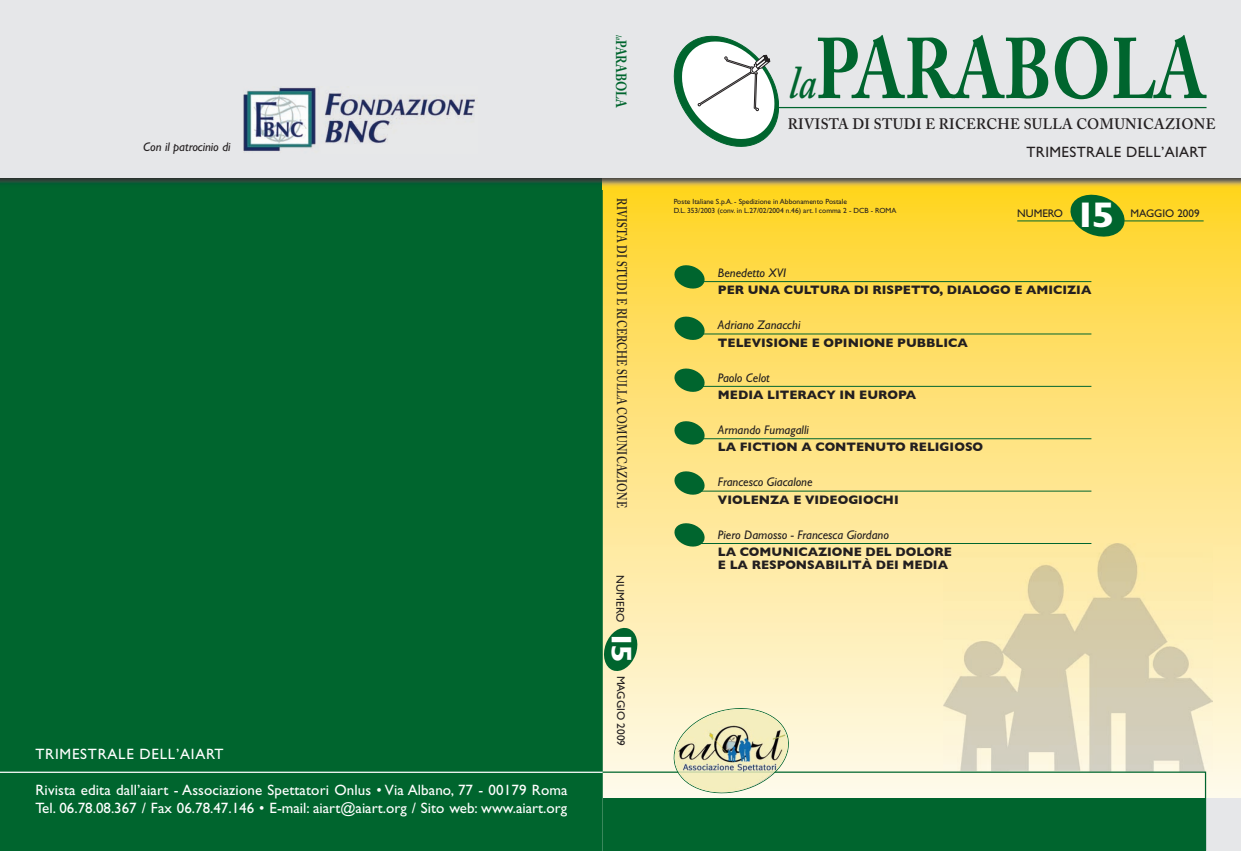
<style>
.page{position:relative;width:1241px;height:851px;background:#fff}
.page>*{position:absolute;margin:0;border:0;box-sizing:border-box;transform-origin:0 0}
.t1{font:700 85px "Adobe Caslon Pro";color:#00652e;scale:.81 1}
.t2{font:700 35.75px "Gill Sans";color:#fff;scale:1.23 1}
.t3{font:700 28.5px "Gill Sans";color:#fff;scale:1.23 1}
.t4{font:15px/18px "Gill Sans";letter-spacing:.005em;color:#fff}
.t5{font:600 15px "Adobe Caslon Pro";letter-spacing:.025em;color:#231f20;scale:.95 1}
.t6{font:15px "Gill Sans";letter-spacing:.025em;color:#231f20}
.t7{font:15px "Gill Sans";letter-spacing:.05em;color:#fff}
.t8{font:700 14.62px "Adobe Caslon Pro";color:#00652e;scale:.81 1}
.t9{font:600 13.75px "Adobe Caslon Pro";letter-spacing:.025em;color:#231f20;scale:.75 1}
.t10{font:700 12.5px/12.5px "Gill Sans";color:#231f20}
.t11{font:italic 12.5px "Gill Sans";color:#231f20}
.t12{font:11.25px "Gill Sans";color:#231f20}
.t13{font:11.12px "Gill Sans";color:#231f20}
.t14{font:italic 600 8px "Adobe Caslon Pro";color:#00652e;scale:.81 1}
.t15{font:7.5px/9px "Gill Sans";color:#231f20}
.s1{font-weight:600;font-style:italic;font-size:46.38px}
</style>
<div class="page">
<div style="left:0;top:0;width:602px;height:850px;background:#00652e"></div>
<img style="left:602px;top:190px;width:638px;height:608px">
<div style="left:673px;top:798px;width:567px;height:52px;background:#e6e7e9"></div>
<img style="left:0;top:177px;width:602px;height:6px">
<img style="left:602px;top:177px;width:638px;height:13px">
<div style="left:0;top:0;width:1240px;height:177px;background:#e6e7e9"></div>
<hr style="left:777px;top:107px;width:429px;height:1px;background:#00652e">
<img style="left:243px;top:87px;width:232px;height:66px">
<hr style="left:0;top:771px;width:602px;height:1px;background:#fff">
<hr style="left:1017px;top:220px;width:186px;height:1px;background:#00652e">
<svg style="left:1067px;top:192px;width:60px;height:47px;background:#61902c"></svg>
<svg style="left:672px;top:263px;width:34px;height:27px"></svg>
<svg style="left:672px;top:315px;width:34px;height:26px"></svg>
<svg style="left:672px;top:367px;width:34px;height:26px"></svg>
<svg style="left:672px;top:469px;width:34px;height:27px"></svg>
<svg style="left:672px;top:419px;width:34px;height:27px"></svg>
<svg style="left:672px;top:521px;width:34px;height:27px"></svg>
<svg style="left:674px;top:36px;width:104px;height:111px"></svg>
<svg style="left:602px;top:625px;width:37px;height:48px;background:#5b9762"></svg>
<img style="left:943px;top:543px;width:269px;height:228px">
<svg style="left:601px;top:770px;width:605px;height:80px;background:#488f62"></svg>
<svg style="left:669px;top:702px;width:124px;height:96px;background:#f8f4da"></svg>
<img style="left:678px;top:771px;width:96px;height:21px">
<img style="left:674px;top:708px;width:114px;height:63px">
<hr style="left:700px;top:281px;width:391px;height:1px;background:#00652e">
<hr style="left:700px;top:333px;width:391px;height:1px;background:#00652e">
<hr style="left:700px;top:386px;width:391px;height:1px;background:#00652e">
<hr style="left:700px;top:438px;width:391px;height:1px;background:#00652e">
<hr style="left:700px;top:490px;width:391px;height:1px;background:#00652e">
<hr style="left:700px;top:543px;width:391px;height:1px;background:#00652e">
<p class="t11" style="left:143px;top:142px;width:89px">Con il patrocinio di</p>
<p class="t7" style="left:35px;top:748px;width:190px">TRIMESTRALE DELL’AIART</p>
<p class="t4" style="left:35px;top:782px;width:533px">Rivista edita dall’aiart - Associazione Spettatori Onlus • Via Albano, 77 - 00179 Roma<br>Tel. 06.78.08.367 / Fax 06.78.47.146 • E-mail: aiart@aiart.org / Sito web: www.aiart.org</p>
<p class="t14" style="left:621px;top:35px;width:7px;rotate:90deg">la</p>
<p class="t8" style="left:627px;top:40px;width:84px;rotate:90deg">PARABOLA</p>
<p class="t9" style="left:627px;top:198px;width:414px;rotate:90deg">RIVISTA DI STUDI E RICERCHE SULLA COMUNICAZIONE</p>
<p class="t12" style="left:624px;top:575px;width:48px;rotate:90deg">NUMERO</p>
<h3 class="t3" style="left:632px;top:630px;width:29px;rotate:90deg">15</h3>
<p class="t12" style="left:625px;top:675px;width:72px;rotate:90deg">MAGGIO 2009</p>
<h1 class="t1" style="left:789px;top:35px;width:516px"><span class="s1">la</span>PARABOLA</h1>
<p class="t5" style="left:787px;top:118px;width:451px">RIVISTA DI STUDI E RICERCHE SULLA COMUNICAZIONE</p>
<p class="t6" style="left:1026px;top:146px;width:182px">TRIMESTRALE DELL’AIART</p>
<p class="t15" style="left:673px;top:197px;width:224px">Poste Italiane S.p.A. - Spedizione in Abbonamento Postale<br>D.L. 353/2003 (conv. in L.27/02/2004 n.46) art. I comma 2 - DCB - ROMA</p>
<p class="t13" style="left:1016px;top:209px;width:47px">NUMERO</p>
<h2 class="t2" style="left:1073px;top:201px;width:36px">15</h2>
<p class="t13" style="left:1130px;top:209px;width:71px">MAGGIO 2009</p>
<p class="t11" style="left:717px;top:268px;width:70px">Benedetto XVI</p>
<p class="t10" style="left:717px;top:284px;width:375px">PER UNA CULTURA DI RISPETTO, DIALOGO E AMICIZIA</p>
<p class="t11" style="left:717px;top:320px;width:84px">Adriano Zanacchi</p>
<p class="t10" style="left:717px;top:336px;width:251px">TELEVISIONE E OPINIONE PUBBLICA</p>
<p class="t11" style="left:717px;top:372px;width:53px">Paolo Celot</p>
<p class="t10" style="left:717px;top:388px;width:200px">MEDIA LITERACY IN EUROPA</p>
<p class="t11" style="left:717px;top:425px;width:92px">Armando Fumagalli</p>
<p class="t10" style="left:717px;top:441px;width:267px">LA FICTION A CONTENUTO RELIGIOSO</p>
<p class="t11" style="left:717px;top:477px;width:96px">Francesco Giacalone</p>
<p class="t10" style="left:717px;top:493px;width:182px">VIOLENZA E VIDEOGIOCHI</p>
<p class="t11" style="left:717px;top:529px;width:172px">Piero Damosso - Francesca Giordano</p>
<p class="t10" style="left:717px;top:545px;width:235px">LA COMUNICAZIONE DEL DOLORE<br>E LA RESPONSABILITà DEI MEDIA</p>
</div>
